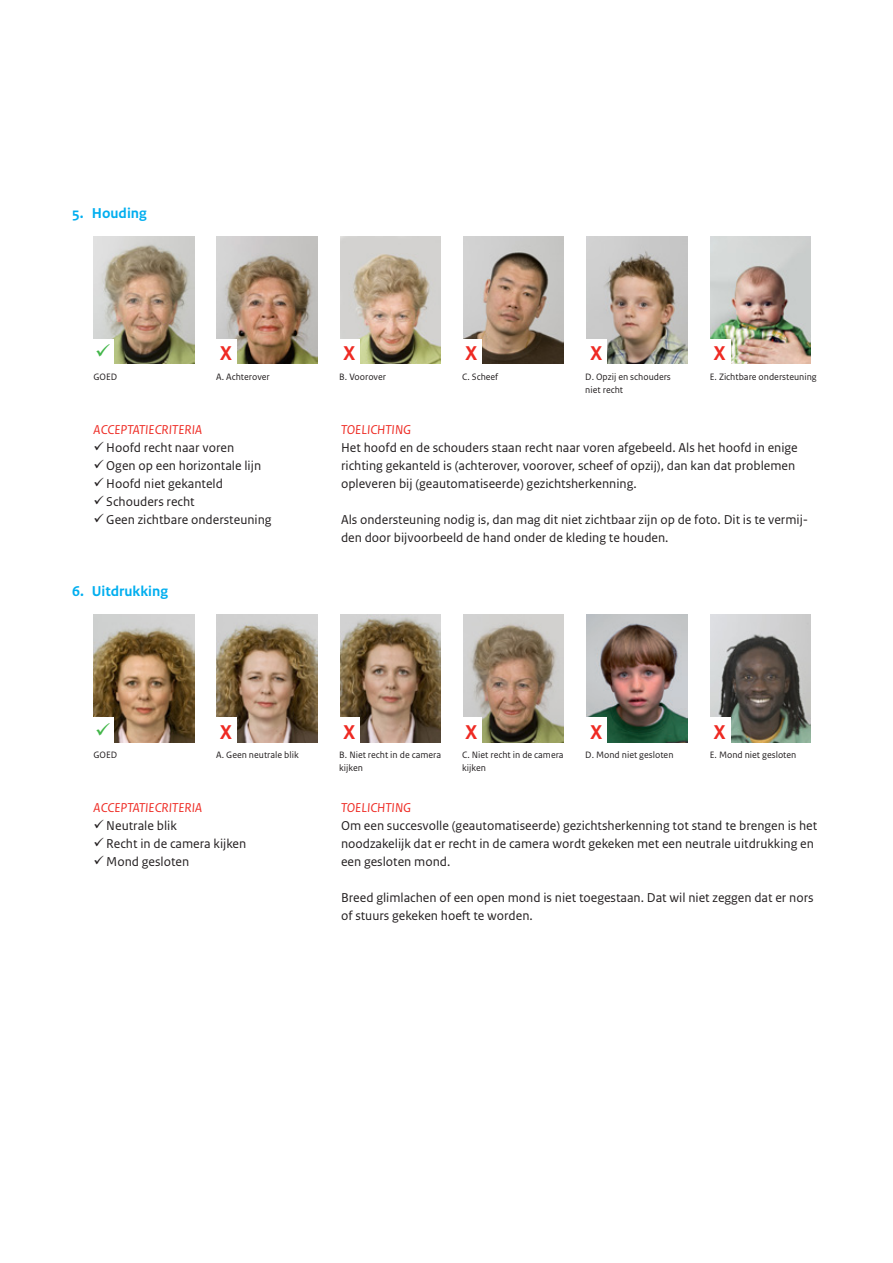
<style>
.page{position:relative;width:893px;height:1263px;background:#fff}
.page>*{position:absolute;margin:0;border:0;box-sizing:border-box;transform-origin:0 0}
.t1{font:700 21px "Rijksoverheid Sans Text";color:#ee2a23}
.t2{font:700 15px "Rijksoverheid Sans Text";color:#00aeef}
.t3{font:13.5px/18px "Rijksoverheid Sans Text";color:#231f20}
.t4{font:italic 13.5px "Rijksoverheid Sans Text";color:#ee2a23}
.t5{font:9.75px "Rijksoverheid Sans Text";color:#231f20}
</style>
<div class="page">
<img style="left:94px;top:236px;width:100px;height:128px">
<img style="left:217px;top:236px;width:100px;height:128px">
<img style="left:340px;top:236px;width:101px;height:128px">
<img style="left:463px;top:236px;width:101px;height:128px">
<img style="left:587px;top:236px;width:100px;height:128px">
<img style="left:710px;top:236px;width:101px;height:128px">
<img style="left:94px;top:615px;width:100px;height:127px">
<img style="left:217px;top:615px;width:100px;height:127px">
<img style="left:340px;top:615px;width:101px;height:127px">
<img style="left:463px;top:615px;width:101px;height:127px">
<img style="left:587px;top:615px;width:100px;height:127px">
<img style="left:710px;top:615px;width:101px;height:127px">
<div style="left:92px;top:339px;width:22px;height:25px;background:#fff"></div>
<div style="left:215px;top:339px;width:22px;height:25px;background:#fff"></div>
<div style="left:339px;top:339px;width:21px;height:25px;background:#fff"></div>
<div style="left:461px;top:339px;width:21px;height:25px;background:#fff"></div>
<div style="left:586px;top:339px;width:21px;height:25px;background:#fff"></div>
<div style="left:709px;top:339px;width:21px;height:25px;background:#fff"></div>
<div style="left:92px;top:717px;width:22px;height:26px;background:#fff"></div>
<div style="left:215px;top:717px;width:22px;height:26px;background:#fff"></div>
<div style="left:339px;top:717px;width:21px;height:26px;background:#fff"></div>
<div style="left:461px;top:717px;width:21px;height:26px;background:#fff"></div>
<div style="left:586px;top:717px;width:21px;height:26px;background:#fff"></div>
<div style="left:709px;top:717px;width:21px;height:26px;background:#fff"></div>
<p class="t2" style="left:72px;top:204px;width:76px">5. Houding</p>
<h1 class="t1" style="left:220px;top:341px;width:14px">X</h1>
<h1 class="t1" style="left:343px;top:341px;width:14px">X</h1>
<h1 class="t1" style="left:465px;top:341px;width:14px">X</h1>
<h1 class="t1" style="left:590px;top:341px;width:14px">X</h1>
<h1 class="t1" style="left:713px;top:341px;width:14px">X</h1>
<p class="t5" style="left:94px;top:371px;width:25px">GOED</p>
<p class="t5" style="left:216px;top:371px;width:55px">A. Achterover</p>
<p class="t5" style="left:339px;top:371px;width:48px">B. Voorover</p>
<p class="t5" style="left:462px;top:371px;width:38px">C. Scheef</p>
<p class="t5" style="left:585px;top:371px;width:87px">D. Opzij en schouders</p>
<p class="t5" style="left:710px;top:371px;width:108px">E. Zichtbare ondersteuning</p>
<p class="t5" style="left:585px;top:385px;width:39px">niet recht</p>
<p class="t4" style="left:341px;top:422px;width:72px">TOELICHTING</p>
<p class="t3" style="left:341px;top:439px;width:458px">Het hoofd en de schouders staan recht naar voren afgebeeld. Als het hoofd in enige richting gekanteld is (achterover, voorover, scheef of opzij), dan kan dat problemen opleveren bij (geautomatiseerde) gezichtsherkenning.</p>
<p class="t3" style="left:341px;top:511px;width:469px">Als ondersteuning nodig is, dan mag dit niet zichtbaar zijn op de foto. Dit is te vermij&shy;den door bijvoorbeeld de hand onder de kleding te houden.</p>
<p class="t4" style="left:94px;top:422px;width:110px">ACCEPTATIECRITERIA</p>
<p class="t3" style="left:94px;top:439px;width:142px">✓ Hoofd recht naar voren</p>
<p class="t3" style="left:94px;top:457px;width:169px">✓ Ogen op een horizontale lijn</p>
<p class="t3" style="left:94px;top:475px;width:131px">✓ Hoofd niet gekanteld</p>
<p class="t3" style="left:94px;top:493px;width:103px">✓ Schouders recht</p>
<p class="t3" style="left:94px;top:511px;width:180px">✓ Geen zichtbare ondersteuning</p>
<p class="t2" style="left:72px;top:582px;width:97px">6. Uitdrukking</p>
<h1 class="t1" style="left:220px;top:720px;width:14px">X</h1>
<h1 class="t1" style="left:343px;top:720px;width:14px">X</h1>
<h1 class="t1" style="left:465px;top:720px;width:14px">X</h1>
<h1 class="t1" style="left:590px;top:720px;width:14px">X</h1>
<h1 class="t1" style="left:713px;top:720px;width:14px">X</h1>
<p class="t5" style="left:94px;top:749px;width:25px">GOED</p>
<p class="t5" style="left:216px;top:749px;width:84px">A. Geen neutrale blik</p>
<p class="t5" style="left:339px;top:749px;width:103px">B. Niet recht in de camera</p>
<p class="t5" style="left:462px;top:749px;width:103px">C. Niet recht in de camera</p>
<p class="t5" style="left:585px;top:749px;width:90px">D. Mond niet gesloten</p>
<p class="t5" style="left:710px;top:749px;width:88px">E. Mond niet gesloten</p>
<p class="t5" style="left:339px;top:763px;width:25px">kijken</p>
<p class="t5" style="left:462px;top:763px;width:25px">kijken</p>
<p class="t4" style="left:341px;top:800px;width:72px">TOELICHTING</p>
<p class="t3" style="left:341px;top:817px;width:478px">Om een succesvolle (geautomatiseerde) gezichtsherkenning tot stand te brengen is het noodzakelijk dat er recht in de camera wordt gekeken met een neutrale uitdrukking en een gesloten mond.</p>
<p class="t3" style="left:341px;top:889px;width:474px">Breed glimlachen of een open mond is niet toegestaan. Dat wil niet zeggen dat er nors of stuurs gekeken hoeft te worden.</p>
<p class="t4" style="left:94px;top:800px;width:110px">ACCEPTATIECRITERIA</p>
<p class="t3" style="left:94px;top:817px;width:85px">✓ Neutrale blik</p>
<p class="t3" style="left:94px;top:835px;width:154px">✓ Recht in de camera kijken</p>
<p class="t3" style="left:94px;top:853px;width:97px">✓ Mond gesloten</p>
</div>
